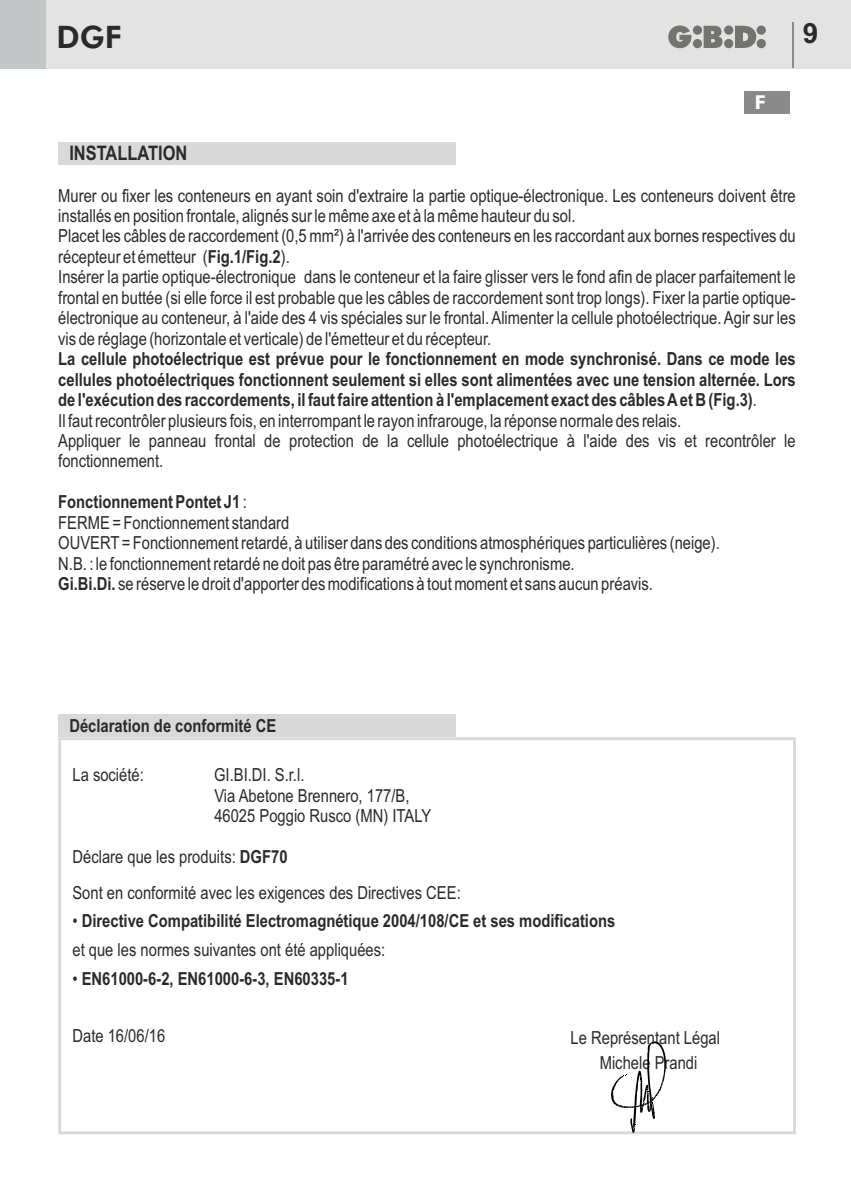
<style>
.page{position:relative;width:851px;height:1191px;background:#fff}
.page>*{position:absolute;margin:0;border:0;box-sizing:border-box;transform-origin:0 0}
.t1{font:800 31px "Futura BT";color:#2b2929}
.t2{font:700 28px "Arial";color:#2b2929}
.t3{font:700 20px "Arial Narrow";color:#2b2929}
.t4{font:700 20px "Humanist 521 BT";color:#fff}
.t5{font:18px/20.4px "Arial Narrow";color:#2b2929}
.t6{font:700 18px/20.4px "Arial Narrow";color:#2b2929}
.s1{font-weight:700}
.s2{font-weight:400}
</style>
<div class="page">
<div style="left:0;top:0;width:850px;height:68px;background:#e3e3e3"></div>
<div style="left:0;top:0;width:45px;height:68px;background:#c4c7c7"></div>
<svg style="left:668px;top:26px;width:97px;height:22px"></svg>
<hr style="left:792px;top:23px;width:2px;height:45px;background:#8a8a8a">
<div style="left:744px;top:91px;width:46px;height:22px;background:#8a8a8a"></div>
<div style="left:58px;top:714px;width:397px;height:23px;background:#d9d9d9"></div>
<svg style="left:58px;top:737px;width:737px;height:397px"></svg>
<div style="left:58px;top:142px;width:397px;height:22px;background:#d9d9d9"></div>
<svg style="left:611px;top:1041px;width:54px;height:91px"></svg>
<h1 class="t1" style="left:56px;top:24px;width:66px">DGF</h1>
<h2 class="t2" style="left:802px;top:23px;width:17px">9</h2>
<p class="t3" style="left:69px;top:146px;width:119px">INSTALLATION</p>
<p class="t4" style="left:754px;top:94px;width:12px">F</p>
<p class="t5" style="left:58px;top:187px;width:739px">Murer ou fixer les conteneurs en ayant soin d'extraire la partie optique-électronique. Les conteneurs doivent être installés en position frontale, alignés sur le même axe et à la même hauteur du sol.<br>Placet les câbles de raccordement (0,5 mm²) à l'arrivée des conteneurs en les raccordant aux bornes respectives du récepteur et émetteur (<span class="s1">Fig.1/Fig.2</span>).<br>Insérer la partie optique-électronique dans le conteneur et la faire glisser vers le fond afin de placer parfaitement le frontal en buttée (si elle force il est probable que les câbles de raccordement sont trop longs). Fixer la partie optique&shy;électronique au conteneur, à l'aide des 4 vis spéciales sur le frontal. Alimenter la cellule photoélectrique. Agir sur les vis de réglage (horizontale et verticale) de l'émetteur et du récepteur.</p>
<p class="t6" style="left:58px;top:350px;width:739px">La cellule photoélectrique est prévue pour le fonctionnement en mode synchronisé. Dans ce mode les cellules photoélectriques fonctionnent seulement si elles sont alimentées avec une tension alternée. Lors de l'exécution des raccordements, il faut faire attention à l'emplacement exact des câbles Aet B (Fig.3)<span class="s2">.<br>Il faut recontrôler plusieurs fois, en interrompant le rayon infrarouge, la réponse normale des relais.<br>Appliquer le panneau frontal de protection de la cellule photoélectrique à l'aide des vis et recontrôler le fonctionnement.</span></p>
<p class="t5" style="left:58px;top:493px;width:663px"><span class="s1">Fonctionnement Pontet J1</span> :<br>FERME = Fonctionnement standard<br>OUVERT= Fonctionnement retardé, à utiliser dans des conditions atmosphériques particulières (neige).<br>N.B. : le fonctionnement retardé ne doit pas être paramétré avec le synchronisme.<br><span class="s1">Gi.Bi.Di.</span> se réserve le droit d'apporter des modifications à tout moment et sans aucun préavis.</p>
<p class="t6" style="left:69px;top:717px;width:208px">Déclaration de conformité CE</p>
<p class="t5" style="left:72px;top:766px;width:73px">La société:</p>
<p class="t5" style="left:214px;top:766px;width:219px">GI.BI.DI. S.r.l.<br>Via Abetone Brennero, 177/B,<br>46025 Poggio Rusco (MN) ITALY</p>
<p class="t5" style="left:72px;top:840px;width:390px;line-height:35.6px">Déclare que les produits: <span class="s1">DGF70<br></span>Sont en conformité avec les exigences des Directives CEE:</p>
<p class="t6" style="left:72px;top:908px;width:544px;line-height:28.6px"><span class="s2">•</span> Directive Compatibilité Electromagnétique 2004/108/CE et ses modifications <span class="s2">et que les normes suivantes ont été appliquées:</span></p>
<p class="t6" style="left:72px;top:970px;width:277px"><span class="s2">•</span> EN61000-6-2, EN61000-6-3, EN60335-1</p>
<p class="t5" style="left:72px;top:1027px;width:94px">Date 16/06/16</p>
<p class="t5" style="left:570px;top:1027px;width:151px;line-height:24.6px;text-align:center">Le Représentant Légal<br>Michele Prandi</p>
</div>
